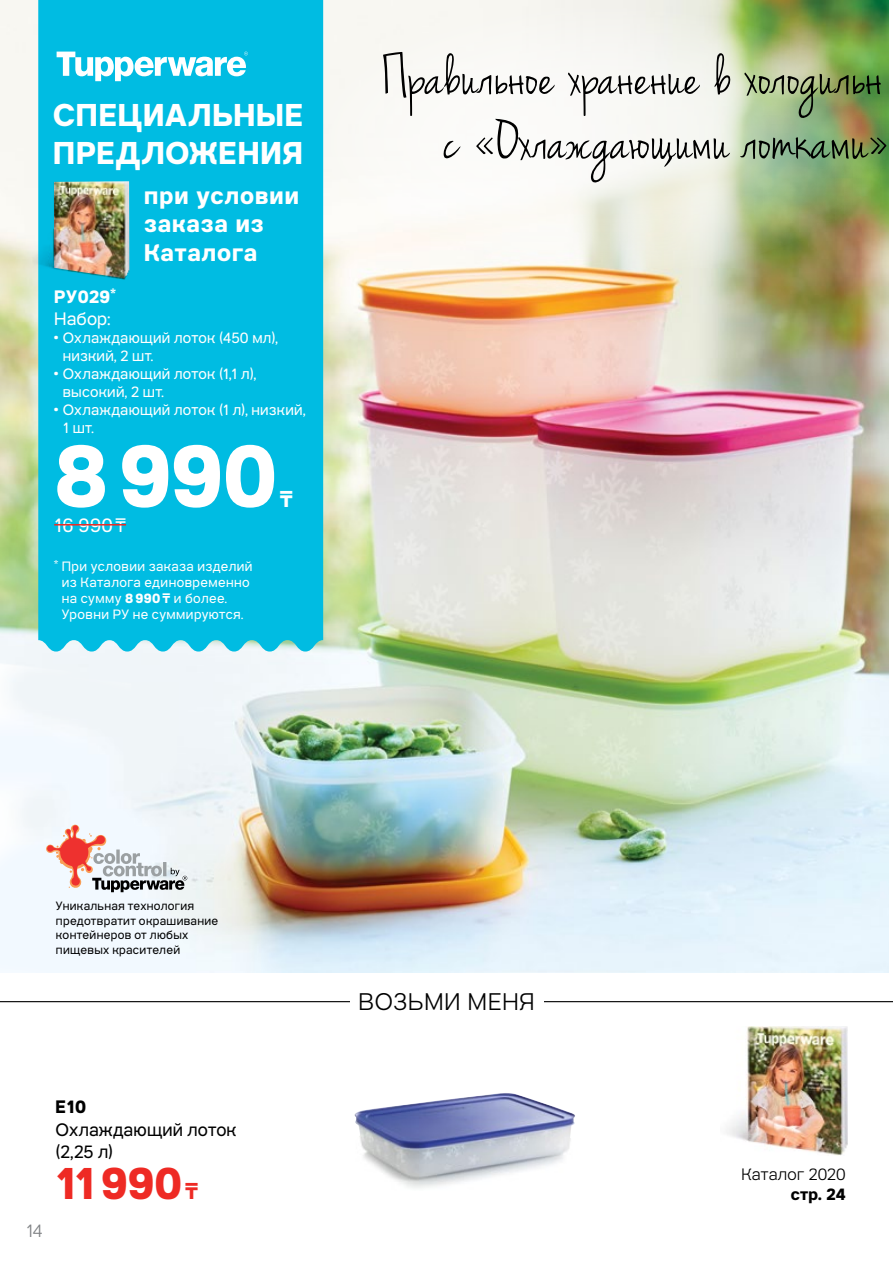
<style>
.page{position:relative;width:893px;height:1263px;background:#fff}
.page>*{position:absolute;margin:0;border:0;box-sizing:border-box;transform-origin:0 0}
.t1{font:700 88.5px "Tupper PRO";color:#fff}
.t2{font:60px/64.5px "Tupperware Handwriting";letter-spacing:.015em;color:#000;text-align:right}
.t3{font:700 45px "Tupper PRO";color:#ee2a24}
.t4{font:700 31.5px/37.8px "Tupper PRO";letter-spacing:.03em;color:#fff}
.t5{font:700 24px/28.8px "Tupper PRO";letter-spacing:.04em;color:#fff}
.t6{font:300 24px "Tupper PRO";letter-spacing:.035em;color:#000}
.t7{font:700 22.5px "Noto Sans";color:#fff}
.t8{font:19.5px "Tupper PRO";color:#fff}
.t9{font:18px/22.5px "Tupper PRO";letter-spacing:.01em;color:#000}
.t10{font:700 18px "Tupper PRO";letter-spacing:.02em;color:#fff}
.t11{font:18px "Tupper PRO";letter-spacing:.005em;color:#fff}
.t12{font:700 18px "Tupper PRO";color:#000}
.t13{font:300 18px "Tupper PRO";color:#808285}
.t14{font:300 16.5px "Tupper PRO";letter-spacing:.015em;color:#000}
.t15{font:700 16.5px "Tupper PRO";color:#000}
.t16{font:15px/18px "Tupper PRO";letter-spacing:.015em;color:#fff}
.t17{font:13.5px/16.2px "Tupper PRO";letter-spacing:.03em;color:#fff}
.t18{font:12px/14.4px "Tupper PRO";letter-spacing:.025em;color:#000}
.s1{font-family:"Noto Sans";font-size:19.05px}
.s2{font-weight:700}
.s3{font-family:"Noto Sans";font-weight:700}
.s4{font-family:"Noto Sans";font-size:22.5px}
</style>
<div class="page">
<img style="left:0;top:0;width:888px;height:972px">
<svg style="left:309px;top:5px;width:582px;height:271px;fill:#f7f7f3"></svg>
<div style="left:38px;top:0;width:285px;height:651px;background:#00bce2"></div>
<img style="left:32px;top:181px;width:97px;height:99px">
<img style="left:54px;top:181px;width:75px;height:97px">
<hr style="left:54px;top:524px;width:72px;height:1px;background:#ee2a24">
<svg style="left:57px;top:52px;width:191px;height:29px"></svg>
<hr style="left:509px;top:1001px;width:384px;height:1px;background:#000">
<hr style="left:0;top:1001px;width:356px;height:1px;background:#000">
<div style="left:350px;top:988px;width:193px;height:28px;background:#fff"></div>
<img style="left:726px;top:1027px;width:117px;height:128px">
<img style="left:749px;top:1027px;width:98px;height:126px">
<svg style="left:46px;top:825px;width:141px;height:67px"></svg>
<img style="left:354px;top:1093px;width:220px;height:95px">
<h3 class="t4" style="left:53px;top:95px;width:252px">СПЕЦИАЛЬНЫЕ<br>ПРЕДЛОЖЕНИЯ</h3>
<h3 class="t5" style="left:144px;top:180px;width:156px">при условии заказа из<br>Каталога</h3>
<p class="t10" style="left:54px;top:282px;width:63px">РУ029*</p>
<p class="t11" style="left:54px;top:304px;width:58px">Набор:</p>
<p class="t16" style="left:63px;top:328px;width:217px;text-indent:-9px">• Охлаждающий лоток (450 мл), низкий, 2 шт.</p>
<p class="t16" style="left:63px;top:364px;width:195px;text-indent:-9px">• Охлаждающий лоток (1,1 л), высокий, 2 шт.</p>
<p class="t16" style="left:63px;top:400px;width:244px;text-indent:-9px">• Охлаждающий лоток (1 л), низкий,<br>1 шт.</p>
<h1 class="t1" style="left:54px;top:404px;width:224px">8990</h1>
<h3 class="t7" style="left:280px;top:483px;width:15px">₸</h3>
<h3 class="t8" style="left:54px;top:510px;width:73px">16 990 <span class="s1">₸</span></h3>
<p class="t17" style="left:62px;top:557px;width:192px;text-indent:-8px">* При условии заказа изделий из Каталога единовременно на сумму <span class="s2">8990</span> <span class="s3">₸</span> и более.<br>Уровни РУ не суммируются.</p>
<h2 class="t2" style="left:382px;top:46px;width:510px">Правильное хранение в холодильн с «Охлаждающими лотками»</h2>
<p class="t18" style="left:56px;top:898px;width:164px">Уникальная технология предотвратит окрашивание контейнеров от любых пищевых красителей</p>
<p class="t13" style="left:26px;top:1216px;width:18px">14</p>
<p class="t12" style="left:56px;top:1092px;width:32px">Е10</p>
<p class="t9" style="left:55px;top:1117px;width:182px">Охлаждающий лоток (2,25 л)</p>
<h3 class="t3" style="left:55px;top:1147px;width:144px">11990 <span class="s4">₸</span></h3>
<h3 class="t6" style="left:358px;top:982px;width:178px">ВОЗЬМИ МЕНЯ</h3>
<p class="t14" style="left:742px;top:1161px;width:106px">Каталог 2020</p>
<p class="t15" style="left:791px;top:1181px;width:57px">стр. 24</p>
</div>
